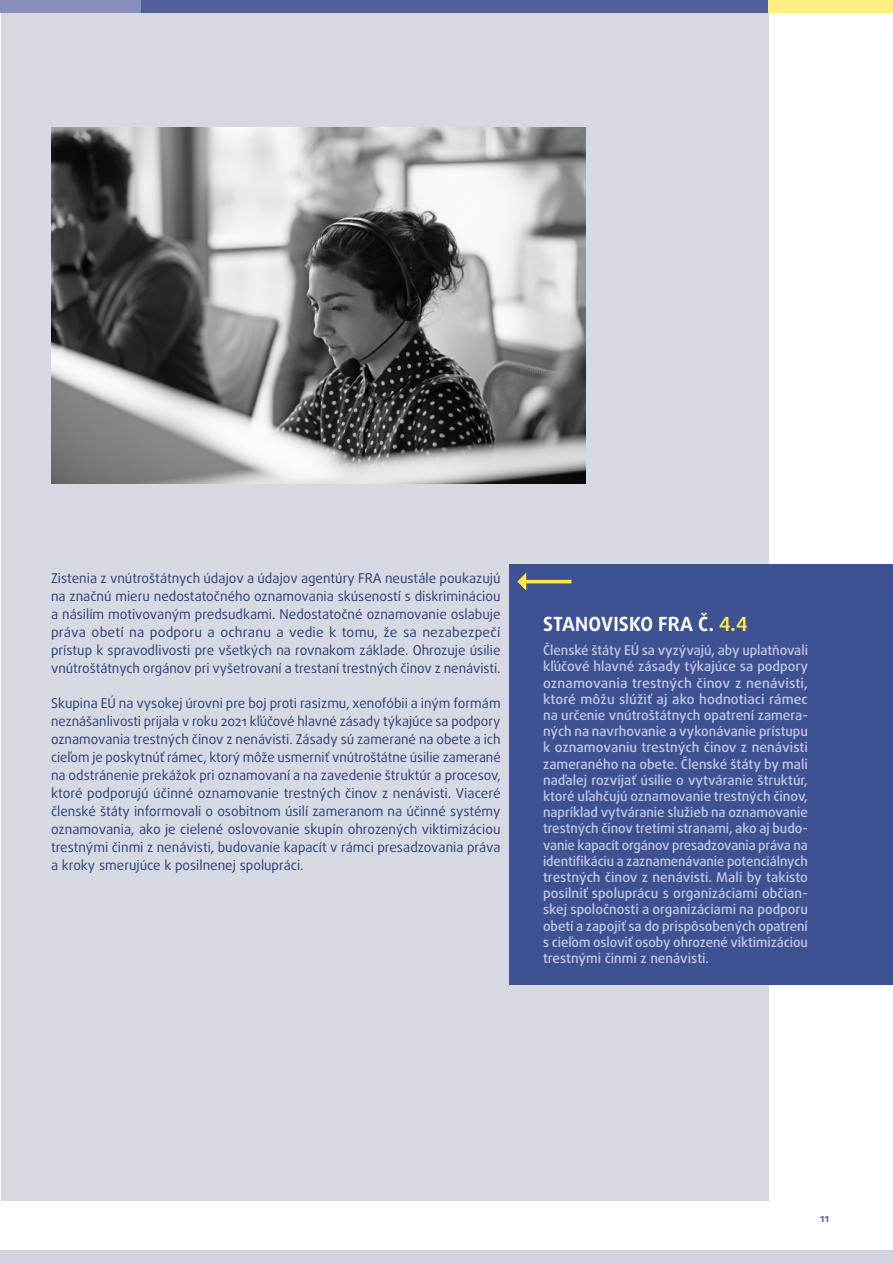
<style>
.page{position:relative;width:893px;height:1263px;background:#fff}
.page>*{position:absolute;margin:0;border:0;box-sizing:border-box;transform-origin:0 0}
.FRAOP_title{font:700 19.5px "Daxline Pro";letter-spacing:.01em;color:#fff}
.body{font:13.5px/18px "Daxline Pro";color:#2a3f79;text-align:justify}
.FRAOP_body{font:500 13.5px/16.2px "Daxline Pro";letter-spacing:-.005em;color:#c6c6df;text-align:justify}
.t1{font:500 11.25px "Daxline Pro";color:#3e5293}
.s1{color:#ffe847}
</style>
<div class="page">
<div style="left:1px;top:0;width:767px;height:1201px;background:#d7d9e2"></div>
<div style="left:509px;top:564px;width:384px;height:420px;background:#3e5293"></div>
<svg style="left:517px;top:573px;width:54px;height:18px"></svg>
<img style="left:51px;top:128px;width:535px;height:356px">
<div style="left:0;top:1250px;width:893px;height:13px;background:#d1d3de"></div>
<div style="left:0;top:0;width:141px;height:13px;background:#8a8ebc"></div>
<div style="left:141px;top:0;width:646px;height:13px;background:#51609d"></div>
<div style="left:769px;top:0;width:124px;height:13px;background:#ffee81"></div>
<p class="body" style="left:51px;top:569px;width:451px">Zistenia z vnútroštátnych údajov a údajov agentúry FRA neustále poukazujú na značnú mieru nedostatočného oznamovania skúseností s diskrimináciou a násilím motivovaným predsudkami. Nedostatočné oznamovanie oslabuje práva obetí na podporu a ochranu a vedie k tomu, že sa nezabezpečí prístup k spravodlivosti pre všetkých na rovnakom základe. Ohrozuje úsilie vnútroštátnych orgánov pri vyšetrovaní a trestaní trestných činov z nenávisti.</p>
<p class="body" style="left:51px;top:694px;width:451px">Skupina EÚ na vysokej úrovni pre boj proti rasizmu, xenofóbii a iným formám neznášanlivosti prijala v roku 2021 kľúčové hlavné zásady týkajúce sa podpory oznamovania trestných činov z nenávisti. Zásady sú zamerané na obete a ich cieľom je poskytnúť rámec, ktorý môže usmerniť vnútroštátne úsilie zamerané na odstránenie prekážok pri oznamovaní a na zavedenie štruktúr a procesov, ktoré podporujú účinné oznamovanie trestných činov z nenávisti. Viaceré členské štáty informovali o osobitnom úsilí zameranom na účinné systémy oznamovania, ako je cielené oslovovanie skupín ohrozených viktimizáciou trestnými činmi z nenávisti, budovanie kapacít v rámci presadzovania práva a kroky smerujúce k posilnenej spolupráci.</p>
<p class="FRAOP_title" style="left:543px;top:611px;width:206px">STANOVISKO FRA Č. <span class="s1">4.4</span></p>
<p class="FRAOP_body" style="left:543px;top:642px;width:266px">Členské štáty EÚ sa vyzývajú, aby uplatňovali kľúčové hlavné zásady týkajúce sa podpory oznamovania trestných činov z nenávisti, ktoré môžu slúžiť aj ako hodnotiaci rámec na určenie vnútroštátnych opatrení zamera&shy;ných na navrhovanie a vykonávanie prístupu k oznamovaniu trestných činov z nenávisti zameraného na obete. Členské štáty by mali naďalej rozvíjať úsilie o vytváranie štruktúr, ktoré uľahčujú oznamovanie trestných činov, napríklad vytváranie služieb na oznamovanie trestných činov tretími stranami, ako aj budo&shy;vanie kapacít orgánov presadzovania práva na identifikáciu a zaznamenávanie potenciálnych trestných činov z nenávisti. Mali by takisto posilniť spoluprácu s organizáciami občian&shy;skej spoločnosti a organizáciami na podporu obetí a zapojiť sa do prispôsobených opatrení s cieľom osloviť osoby ohrozené viktimizáciou trestnými činmi z nenávisti.</p>
<p class="t1" style="left:820px;top:1210px;width:11px">11</p>
</div>
